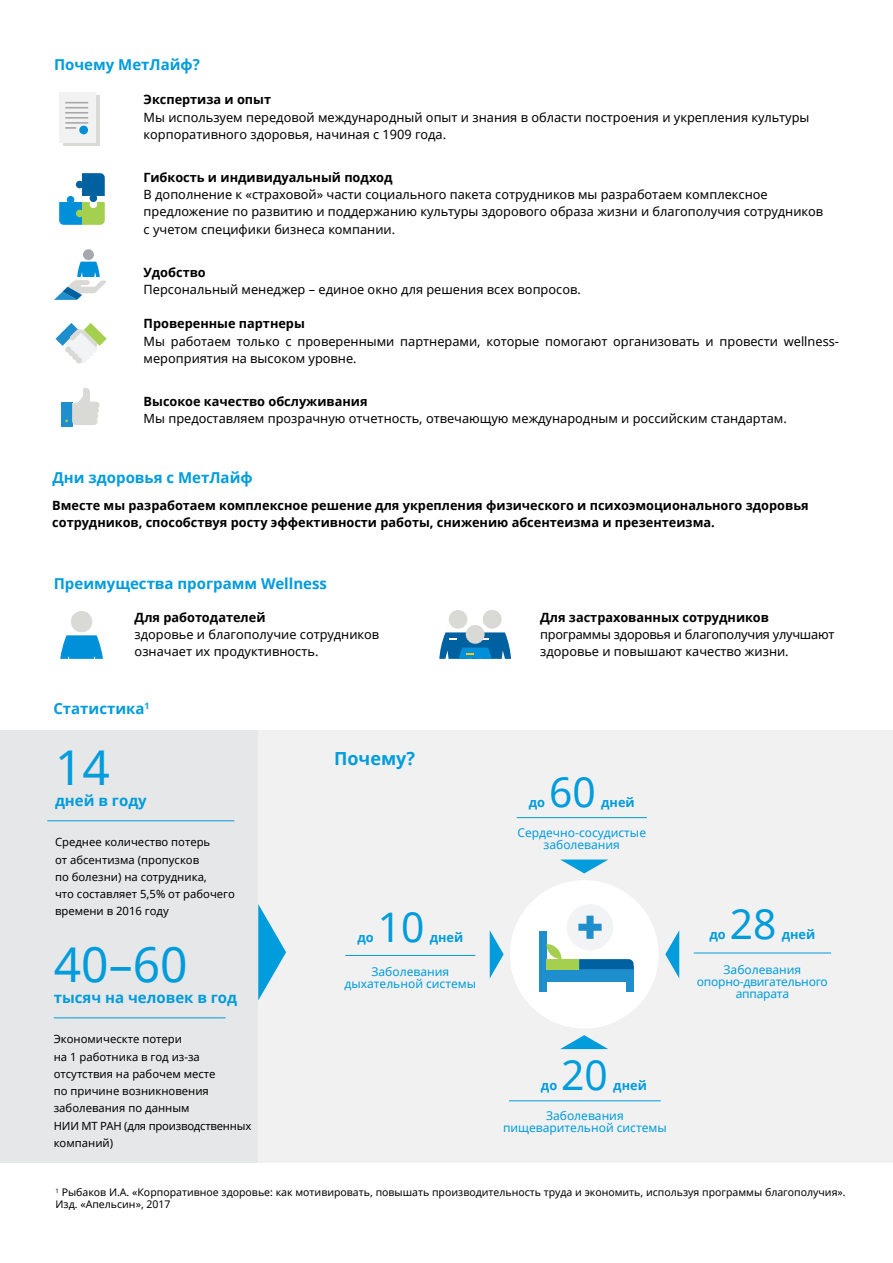
<style>
.page{position:relative;width:893px;height:1263px;background:#fff}
.page>*{position:absolute;margin:0;border:0;box-sizing:border-box;transform-origin:0 0}
.t1{font:48px "Noto Sans";color:#009cdc}
.t2{font:40.8px "Noto Sans";color:#009cdc}
.t3{font:700 18px "Noto Sans";color:#009cdc}
.t4{font:700 15px "Noto Sans";color:#009cdc}
.t5{font:12.75px/17.2px "Noto Sans";color:#000}
.t6{font:700 12.75px/17.2px "Noto Sans";color:#000}
.t7{font:12.75px/17.2px "Noto Sans";letter-spacing:-.02em;color:#000}
.t8{font:700 12.75px "Noto Sans";color:#009cdc}
.t9{font:12px/12px "Noto Sans";color:#009cdc;text-align:center}
.t10{font:12px/12px "Noto Sans";letter-spacing:-.02em;color:#009cdc;text-align:center}
.t11{font:11.25px/17.2px "Noto Sans";color:#000}
.t12{font:10.5px/12px "Noto Sans";color:#000}
</style>
<div class="page">
<div style="left:0;top:730px;width:258px;height:433px;background:#e6e7e8"></div>
<div style="left:259px;top:730px;width:634px;height:433px;background:#f1f1f2"></div>
<svg style="left:55px;top:323px;width:52px;height:41px"></svg>
<div style="left:61px;top:402px;width:11px;height:24px;background:#1e8ecd"></div>
<svg style="left:65px;top:388px;width:35px;height:37px"></svg>
<svg style="left:59px;top:173px;width:46px;height:52px"></svg>
<div style="left:63px;top:95px;width:37px;height:51px;background:#d9d9d6"></div>
<div style="left:59px;top:92px;width:37px;height:51px;background:#f2f2f2"></div>
<div style="left:79px;top:126px;width:9px;height:8px;background:#008fd9;border-radius:50%"></div>
<hr style="left:65px;top:112px;width:23px;height:2px;background:#a8a8aa">
<svg style="left:65px;top:102px;width:23px;height:6px"></svg>
<hr style="left:65px;top:117px;width:23px;height:2px;background:#a8a8aa">
<hr style="left:65px;top:122px;width:23px;height:2px;background:#a8a8aa">
<svg style="left:65px;top:127px;width:11px;height:2px"></svg>
<div style="left:83px;top:249px;width:11px;height:11px;background:#a6a8ab;border-radius:50%"></div>
<svg style="left:54px;top:262px;width:53px;height:38px"></svg>
<div style="left:483px;top:610px;width:19px;height:19px;background:#d9d9d5;border-radius:50%"></div>
<div style="left:449px;top:610px;width:18px;height:19px;background:#d9d9d5;border-radius:50%"></div>
<div style="left:466px;top:625px;width:19px;height:19px;background:#d9d9d5;border-radius:50%"></div>
<svg style="left:439px;top:632px;width:72px;height:27px"></svg>
<svg style="left:60px;top:635px;width:43px;height:24px"></svg>
<div style="left:71px;top:611px;width:21px;height:21px;background:#d9d9d5;border-radius:50%"></div>
<hr style="left:54px;top:1017px;width:172px;height:1px;background:#009cdc">
<svg style="left:258px;top:904px;width:28px;height:96px"></svg>
<div style="left:510px;top:880px;width:149px;height:148px;background:#fff;border-radius:50%"></div>
<hr style="left:517px;top:817px;width:130px;height:1px;background:#009cdc">
<hr style="left:694px;top:953px;width:137px;height:1px;background:#009cdc">
<hr style="left:509px;top:1100px;width:152px;height:1px;background:#009cdc">
<hr style="left:345px;top:955px;width:130px;height:1px;background:#009cdc">
<svg style="left:560px;top:859px;width:48px;height:14px"></svg>
<svg style="left:490px;top:931px;width:14px;height:47px"></svg>
<svg style="left:560px;top:1035px;width:48px;height:14px"></svg>
<svg style="left:665px;top:931px;width:14px;height:47px"></svg>
<hr style="left:47px;top:820px;width:187px;height:1px;background:#009cdc">
<div style="left:567px;top:904px;width:46px;height:46px;background:#f1f3f4;border-radius:50%"></div>
<svg style="left:578px;top:916px;width:24px;height:23px"></svg>
<div style="left:539px;top:969px;width:95px;height:13px;background:#1e8ecd"></div>
<div style="left:539px;top:931px;width:7px;height:61px;background:#1e8ecd"></div>
<div style="left:626px;top:967px;width:8px;height:25px;background:#1e8ecd"></div>
<svg style="left:546px;top:944px;width:15px;height:15px"></svg>
<div style="left:546px;top:959px;width:33px;height:10px;background:#a5cf4f"></div>
<svg style="left:579px;top:959px;width:55px;height:10px"></svg>
<p class="t4" style="left:54px;top:54px;width:147px">Почему МетЛайф?</p>
<p class="t6" style="left:144px;top:91px;width:129px">Экспертиза и опыт</p>
<p class="t5" style="left:144px;top:108px;width:667px">Мы используем передовой международный опыт и знания в области построения и укрепления культуры корпоративного здоровья, начиная с 1909 года.</p>
<p class="t6" style="left:144px;top:168px;width:250px">Гибкость и индивидуальный подход</p>
<p class="t5" style="left:144px;top:186px;width:681px">В дополнение к «страховой» части социального пакета сотрудников мы разработаем комплексное предложение по развитию и поддержанию культуры здорового образа жизни и благополучия сотрудников с учетом специфики бизнеса компании.</p>
<p class="t6" style="left:144px;top:263px;width:64px">Удобство</p>
<p class="t5" style="left:144px;top:280px;width:439px">Персональный менеджер – единое окно для решения всех вопросов.</p>
<p class="t6" style="left:144px;top:315px;width:163px">Проверенные партнеры</p>
<p class="t5" style="left:144px;top:332px;width:697px">Мы работаем только с проверенными партнерами, которые помогают организовать и провести wellness&shy;мероприятия на высоком уровне.</p>
<p class="t6" style="left:144px;top:392px;width:226px">Высокое качество обслуживания</p>
<p class="t5" style="left:144px;top:410px;width:645px">Мы предоставляем прозрачную отчетность, отвечающую международным и российским стандартам.</p>
<p class="t4" style="left:52px;top:467px;width:202px">Дни здоровья с МетЛайф</p>
<p class="t6" style="left:52px;top:496px;width:758px">Вместе мы разработаем комплексное решение для укрепления физического и психоэмоционального здоровья сотрудников, способствуя росту эффективности работы, снижению абсентеизма и презентеизма.</p>
<p class="t4" style="left:54px;top:573px;width:275px">Преимущества программ Wellness</p>
<p class="t6" style="left:135px;top:608px;width:132px">Для работодателей</p>
<p class="t5" style="left:135px;top:625px;width:246px">здоровье и благополучие сотрудников означает их продуктивность.</p>
<p class="t4" style="left:53px;top:697px;width:98px">Статистика<sup>1</sup></p>
<h1 class="t1" style="left:55px;top:734px;width:56px">14</h1>
<p class="t4" style="left:55px;top:790px;width:93px">дней в году</p>
<p class="t11" style="left:55px;top:833px;width:181px">Среднее количество потерь<br>от абсентизма (пропусков<br>по болезни) на сотрудника,<br>что составляет 5,5% от рабочего времени в 2016 году</p>
<h1 class="t1" style="left:54px;top:931px;width:135px">40–60</h1>
<p class="t4" style="left:54px;top:987px;width:185px">тысяч на человек в год</p>
<p class="t11" style="left:54px;top:1030px;width:199px">Экономическте потери<br>на 1 работника в год из-за отсутствия на рабочем месте<br>по причине возникновения заболевания по данным<br>НИИ МТ РАН (для производственных компаний)</p>
<h3 class="t3" style="left:334px;top:746px;width:82px">Почему?</h3>
<p class="t8" style="left:357px;top:928px;width:18px">до</p>
<h2 class="t2" style="left:378px;top:899px;width:48px">10</h2>
<p class="t8" style="left:430px;top:928px;width:35px">дней</p>
<p class="t9" style="left:345px;top:965px;width:133px">Заболевания дыхательной системы</p>
<p class="t6" style="left:540px;top:608px;width:230px">Для застрахованных сотрудников</p>
<p class="t7" style="left:540px;top:625px;width:296px">программы здоровья и благополучия улучшают здоровье и повышают качество жизни.</p>
<h2 class="t2" style="left:549px;top:764px;width:48px">60</h2>
<p class="t8" style="left:601px;top:793px;width:35px">дней</p>
<p class="t8" style="left:529px;top:793px;width:18px">до</p>
<p class="t9" style="left:517px;top:826px;width:130px">Сердечно-сосудистые заболевания</p>
<h2 class="t2" style="left:561px;top:1047px;width:48px">20</h2>
<p class="t8" style="left:613px;top:1076px;width:35px">дней</p>
<p class="t8" style="left:541px;top:1076px;width:18px">до</p>
<p class="t9" style="left:503px;top:1109px;width:165px">Заболевания пищеварительной системы</p>
<h2 class="t2" style="left:730px;top:896px;width:48px">28</h2>
<p class="t8" style="left:782px;top:925px;width:35px">дней</p>
<p class="t8" style="left:709px;top:925px;width:18px">до</p>
<p class="t10" style="left:697px;top:963px;width:132px">Заболевания опорно-двигательного аппарата</p>
<p class="t12" style="left:55px;top:1186px;width:792px"><sup>1</sup> Рыбаков И.А. «Корпоративное здоровье: как мотивировать, повышать производительность труда и экономить, используя программы благополучия».<br>Изд. «Апельсин», 2017</p>
</div>
